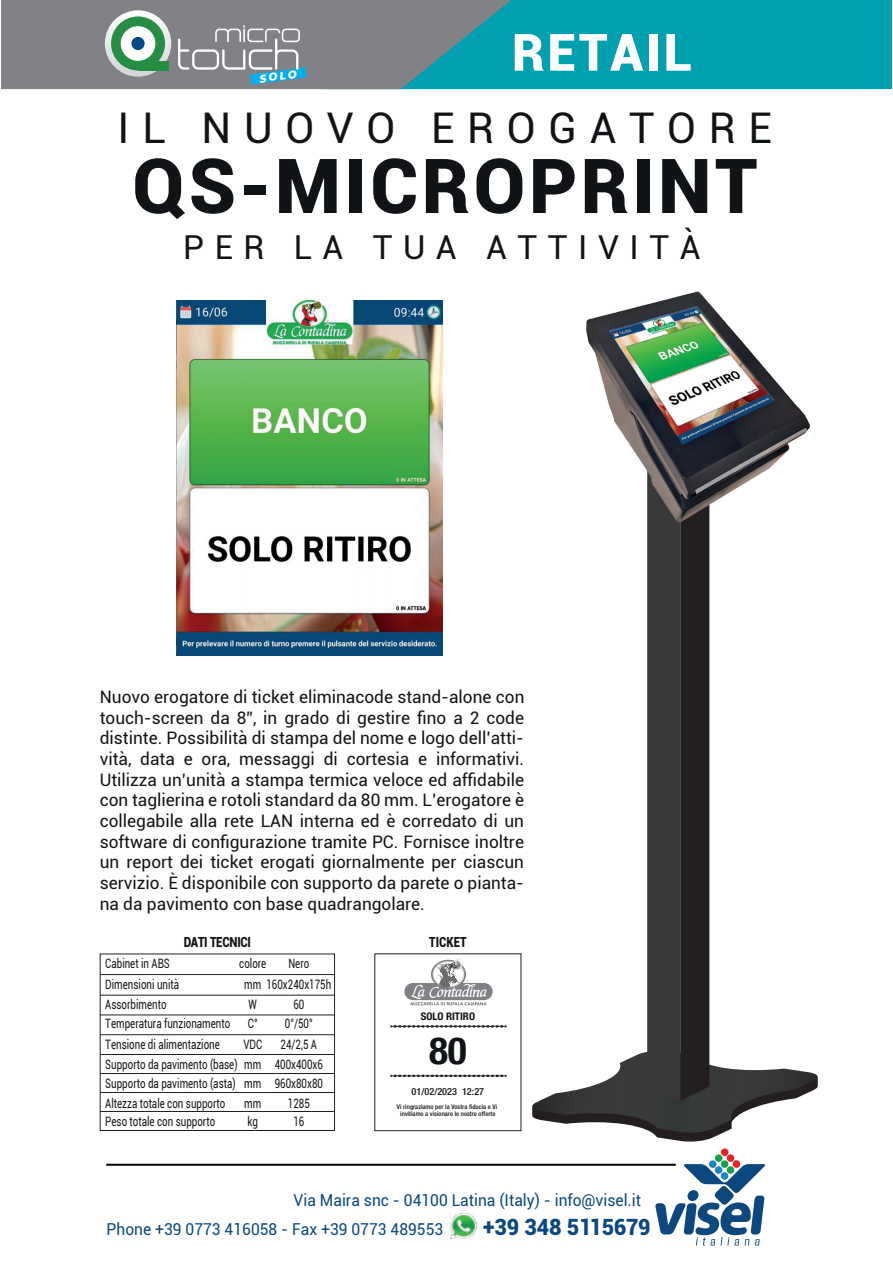
<style>
.page{position:relative;width:893px;height:1263px;background:#fff}
.page>*{position:absolute;margin:0;border:0;box-sizing:border-box;transform-origin:0 0}
.t1{font:900 75.9px "Roboto";letter-spacing:.04em;color:#111416}
.t2{font:900 51.6px "Roboto";letter-spacing:.05em;color:#fff}
.t3{font:42.3px "Roboto";letter-spacing:.3em;color:#111416}
.t4{font:700 condensed 37.65px "Helvetica Neue";color:#111416;scale:1.04 1}
.t5{font:33px "Roboto";letter-spacing:.32em;color:#111416}
.t6{font:900 22.5px "Roboto";color:#0c487e;scale:.95 1}
.t7{font:17.25px/20.7px "Roboto";color:#111416;text-align:justify}
.t8{font:16.5px/28.7px "Roboto";color:#0c487e;scale:.95 1}
.t9{font:900 13.95px "Roboto";letter-spacing:-.02em;color:#111416;scale:.82 1}
.t10{font:13.05px/19.5px "Roboto";color:#111416;scale:.75 1}
.t11{font:italic 12.45px "Baloo";color:#fff;scale:1.05 1}
.t12{font:700 condensed 10.35px "Helvetica Neue";color:#111416;scale:1.04 1}
.t13{font:500 condensed 9.9px "Helvetica Neue";color:#111416;scale:1.04 1}
.t14{font:500 condensed 6.3px/7.6px "Helvetica Neue";color:#111416;text-align:center;scale:1.04 1}
</style>
<div class="page">
<div style="left:511px;top:0;width:381px;height:89px;background:#00a0b0"></div>
<svg style="left:1px;top:0;width:510px;height:89px;fill:#808285"></svg>
<svg style="left:391px;top:1025px;width:115px;height:2px"></svg>
<svg style="left:391px;top:1075px;width:115px;height:2px"></svg>
<svg style="left:105px;top:10px;width:66px;height:67px"></svg>
<div style="left:111px;top:16px;width:54px;height:54px;background:#258e44;border-radius:50%"></div>
<div style="left:138px;top:61px;width:31px;height:9px;background:#258e44"></div>
<div style="left:121px;top:26px;width:34px;height:35px;background:#fff;border-radius:50%"></div>
<div style="left:131px;top:37px;width:14px;height:13px;background:#004b87;border-radius:50%"></div>
<svg style="left:178px;top:25px;width:128px;height:60px"></svg>
<div style="left:715px;top:1154px;width:7px;height:8px;background:#189f4f;border-radius:50%"></div>
<div style="left:721px;top:1148px;width:7px;height:8px;background:#ec1f26;border-radius:50%"></div>
<div style="left:727px;top:1154px;width:7px;height:8px;background:#ec1f26;border-radius:50%"></div>
<svg style="left:655px;top:1160px;width:110px;height:85px"></svg>
<div style="left:687px;top:1190px;width:12px;height:11px;background:#0c487e;border-radius:50%"></div>
<hr style="left:106px;top:1164px;width:570px;height:2px;background:#000001">
<img style="left:450px;top:1212px;width:27px;height:28px">
<svg style="left:532px;top:523px;width:286px;height:619px"></svg>
<div style="left:100px;top:953px;width:235px;height:178px;border:1px solid #231f20"></div>
<hr style="left:100px;top:974px;width:235px;height:1px;background:#231f20">
<hr style="left:100px;top:995px;width:235px;height:1px;background:#231f20">
<hr style="left:100px;top:1014px;width:235px;height:1px;background:#231f20">
<hr style="left:100px;top:1034px;width:235px;height:1px;background:#231f20">
<hr style="left:100px;top:1054px;width:235px;height:1px;background:#231f20">
<hr style="left:100px;top:1073px;width:235px;height:1px;background:#231f20">
<hr style="left:100px;top:1092px;width:235px;height:1px;background:#231f20">
<hr style="left:100px;top:1111px;width:235px;height:1px;background:#231f20">
<img style="left:177px;top:300px;width:266px;height:356px">
<svg style="left:404px;top:960px;width:89px;height:45px"></svg>
<img style="left:586px;top:292px;width:224px;height:231px">
<p class="t11" style="left:258px;top:71px;width:37px;rotate:-7deg">SOLO</p>
<h2 class="t2" style="left:512px;top:16px;width:182px">RETAIL</h2>
<h3 class="t3" style="left:118px;top:98px;width:655px">IL NUOVO EROGATORE</h3>
<h1 class="t1" style="left:132px;top:132px;width:627px">QS-MICROPRINT</h1>
<h3 class="t5" style="left:183px;top:225px;width:519px">PER LA TUA ATTIVITÀ</h3>
<p class="t7" style="left:100px;top:686px;width:426px">Nuovo erogatore di ticket eliminacode stand-alone con touch-screen da 8”, in grado di gestire fino a 2 code distinte. Possibilità di stampa del nome e logo dell’atti&shy;vità, data e ora, messaggi di cortesia e informativi.<br>Utilizza un’unità a stampa termica veloce ed affidabile con taglierina e rotoli standard da 80 mm. L’erogatore è collegabile alla rete LAN interna ed è corredato di un software di configurazione tramite PC. Fornisce inoltre un report dei ticket erogati giornalmente per ciascun servizio. È disponibile con supporto da parete o pianta&shy;na da pavimento con base quadrangolare.</p>
<p class="t9" style="left:184px;top:932px;width:84px">DATI TECNICI</p>
<p class="t9" style="left:429px;top:932px;width:47px">TICKET</p>
<p class="t10" style="left:105px;top:953px;width:88px">Cabinet in ABS</p>
<p class="t10" style="left:239px;top:953px;width:38px">colore</p>
<p class="t10" style="left:288px;top:953px;width:29px">Nero</p>
<p class="t10" style="left:105px;top:974px;width:100px">Dimensioni unità</p>
<p class="t10" style="left:244px;top:974px;width:117px">mm 160x240x175h</p>
<p class="t10" style="left:105px;top:994px;width:83px">Assorbimento</p>
<p class="t10" style="left:249px;top:994px;width:13px">W</p>
<p class="t10" style="left:293px;top:994px;width:16px">60</p>
<p class="t10" style="left:105px;top:1013px;width:168px">Temperatura funzionamento</p>
<p class="t10" style="left:248px;top:1013px;width:15px">C°</p>
<p class="t10" style="left:285px;top:1013px;width:39px">0°/50°</p>
<p class="t10" style="left:105px;top:1034px;width:154px">Tensione di alimentazione</p>
<p class="t10" style="left:243px;top:1034px;width:27px">VDC</p>
<p class="t10" style="left:105px;top:1034px;width:292px;text-indent:175px">24/2,5 A<br>Supporto da pavimento (base) mm 400x400x6<br>Supporto da pavimento (asta) mm 960x80x80</p>
<p class="t10" style="left:105px;top:1111px;width:148px">Peso totale con supporto</p>
<p class="t10" style="left:248px;top:1111px;width:16px">kg</p>
<p class="t10" style="left:293px;top:1111px;width:16px">16</p>
<p class="t10" style="left:105px;top:1093px;width:162px">Altezza totale con supporto</p>
<p class="t10" style="left:244px;top:1093px;width:24px">mm</p>
<p class="t10" style="left:288px;top:1093px;width:31px">1285</p>
<p class="t12" style="left:421px;top:1008px;width:54px">SOLO RITIRO</p>
<h3 class="t4" style="left:429px;top:1020px;width:38px">80</h3>
<p class="t13" style="left:412px;top:1086px;width:71px">01/02/2023 12:27</p>
<p class="t14" style="left:397px;top:1102px;width:98px">Vi ringraziamo per la Vostra fiducia e Vi invitiamo a visionare le nostre offerte</p>
<p class="t8" style="left:107px;top:1185px;width:564px;text-indent:187px">Via Maira snc - 04100 Latina (Italy) - info@visel.it<br>Phone +39 0773 416058 - Fax +39 0773 489553</p>
<h3 class="t6" style="left:483px;top:1211px;width:177px">+39 348 5115679</h3>
</div>
